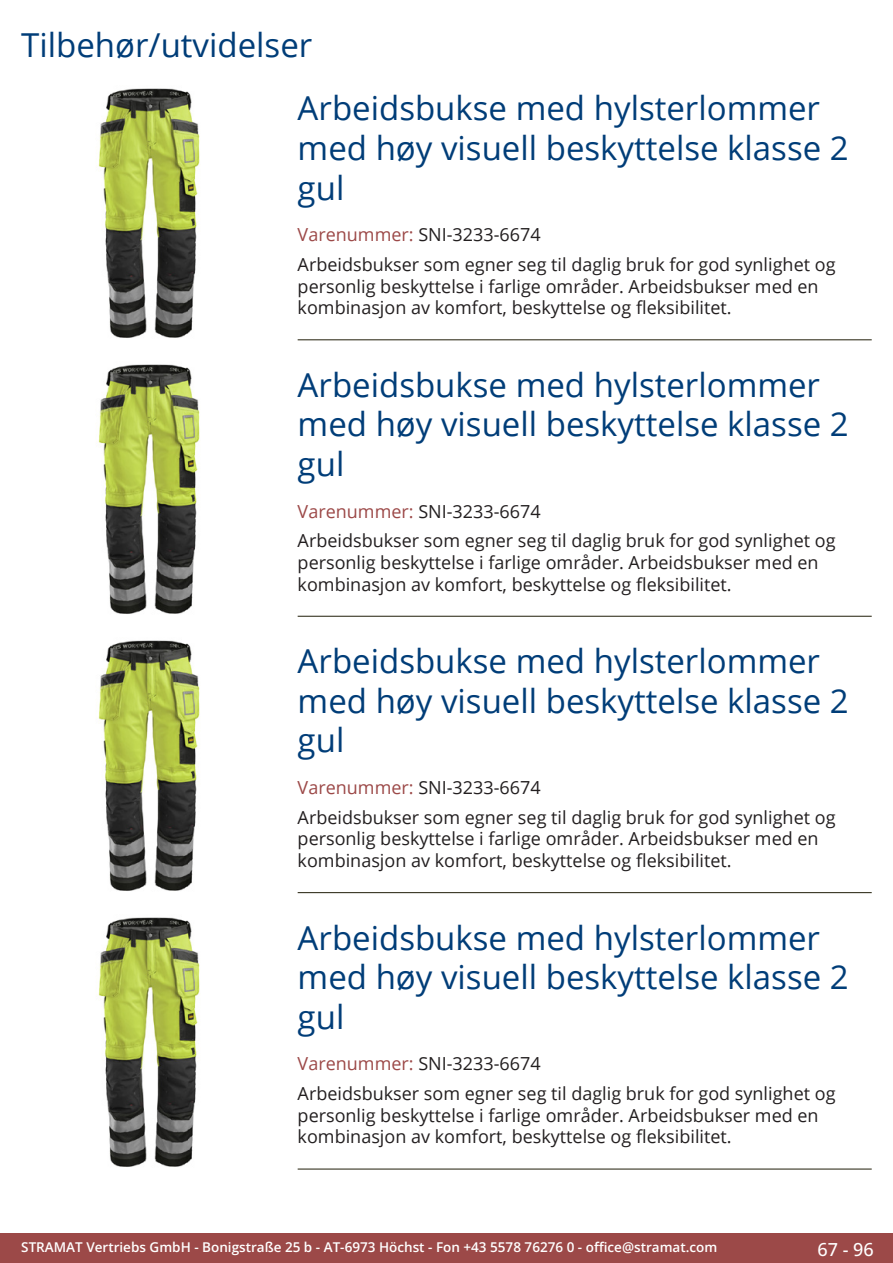
<style>
.page{position:relative;width:893px;height:1263px;background:#fff}
.page>*{position:absolute;margin:0;border:0;box-sizing:border-box;transform-origin:0 0}
.Produkttitel{font:33px/39.6px "Open Sans";color:#003d78}
.RastTitel{font:33px "Open Sans";color:#003d78}
.Beschreibung_Text{font:18px/21.6px "Open Sans";color:#231f20}
.TechDaten_Überschrif{font:18px "Open Sans";color:#231f20}
.t1{font:500 18px "Open Sans";color:#fff}
.t2{font:600 13.5px "Open Sans";color:#fff}
.s1{color:#9c4948}
</style>
<div class="page">
<div style="left:0;top:1233px;width:893px;height:30px;background:#9c4948"></div>
<hr style="left:298px;top:340px;width:574px;height:1px;background:#201d08">
<hr style="left:298px;top:616px;width:574px;height:1px;background:#201d08">
<hr style="left:298px;top:892px;width:574px;height:1px;background:#201d08">
<hr style="left:298px;top:1169px;width:574px;height:1px;background:#201d08">
<img style="left:98px;top:88px;width:102px;height:250px">
<img style="left:98px;top:364px;width:102px;height:250px">
<img style="left:98px;top:640px;width:102px;height:251px">
<img style="left:98px;top:917px;width:102px;height:250px">
<p class="RastTitel" style="left:21px;top:22px;width:293px">Tilbehør/utvidelser</p>
<p class="Produkttitel" style="left:298px;top:88px;width:553px">Arbeidsbukse med hylsterlommer med høy visuell beskyttelse klasse 2 gul</p>
<p class="TechDaten_Überschrif" style="left:298px;top:222px;width:245px"><span class="s1">Varenummer:</span> SNI-3233-6674</p>
<p class="Beschreibung_Text" style="left:298px;top:253px;width:539px">Arbeidsbukser som egner seg til daglig bruk for god synlighet og personlig beskyttelse i farlige områder. Arbeidsbukser med en kombinasjon av komfort, beskyttelse og fleksibilitet.</p>
<p class="Produkttitel" style="left:298px;top:364px;width:553px">Arbeidsbukse med hylsterlommer med høy visuell beskyttelse klasse 2 gul</p>
<p class="TechDaten_Überschrif" style="left:298px;top:499px;width:245px"><span class="s1">Varenummer:</span> SNI-3233-6674</p>
<p class="Beschreibung_Text" style="left:298px;top:530px;width:539px">Arbeidsbukser som egner seg til daglig bruk for god synlighet og personlig beskyttelse i farlige områder. Arbeidsbukser med en kombinasjon av komfort, beskyttelse og fleksibilitet.</p>
<p class="Produkttitel" style="left:298px;top:640px;width:553px">Arbeidsbukse med hylsterlommer med høy visuell beskyttelse klasse 2 gul</p>
<p class="TechDaten_Überschrif" style="left:298px;top:775px;width:245px"><span class="s1">Varenummer:</span> SNI-3233-6674</p>
<p class="Beschreibung_Text" style="left:298px;top:806px;width:539px">Arbeidsbukser som egner seg til daglig bruk for god synlighet og personlig beskyttelse i farlige områder. Arbeidsbukser med en kombinasjon av komfort, beskyttelse og fleksibilitet.</p>
<p class="Produkttitel" style="left:298px;top:917px;width:553px">Arbeidsbukse med hylsterlommer med høy visuell beskyttelse klasse 2 gul</p>
<p class="TechDaten_Überschrif" style="left:298px;top:1051px;width:245px"><span class="s1">Varenummer:</span> SNI-3233-6674</p>
<p class="Beschreibung_Text" style="left:298px;top:1082px;width:539px">Arbeidsbukser som egner seg til daglig bruk for god synlighet og personlig beskyttelse i farlige områder. Arbeidsbukser med en kombinasjon av komfort, beskyttelse og fleksibilitet.</p>
<p class="t2" style="left:21px;top:1238px;width:698px">STRAMAT Vertriebs GmbH - Bonigstraße 25 b - AT-6973 Höchst - Fon +43 5578 76276 0 - office@stramat.com</p>
<p class="t1" style="left:817px;top:1237px;width:58px">67 - 96</p>
</div>
